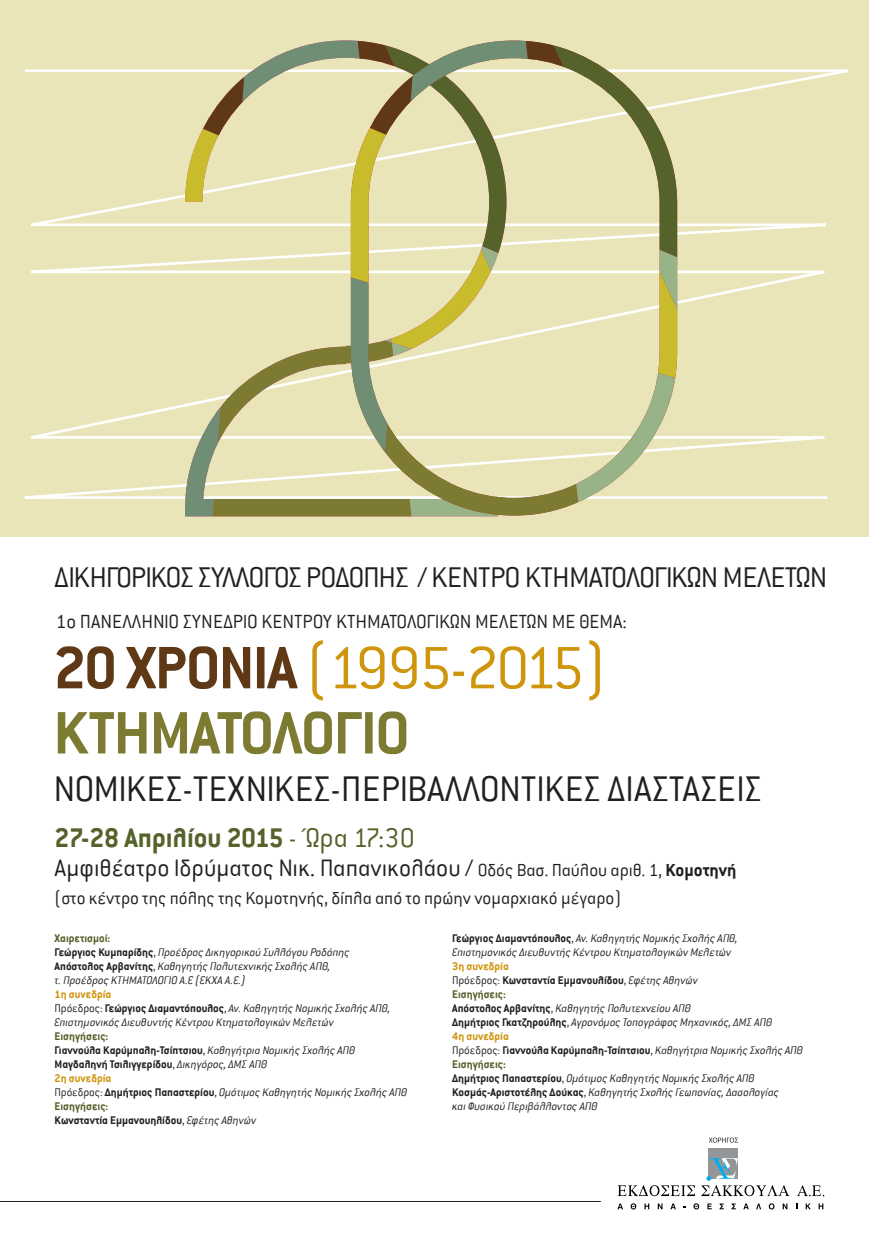
<style>
.page{position:relative;width:869px;height:1241px;background:#fff}
.page>*{position:absolute;margin:0;border:0;box-sizing:border-box;transform-origin:0 0}
.t1{font:300 65.62px "Conduit ITC Hel";letter-spacing:-.07em;color:#cf950d}
.t2{font:700 65.62px "Conduit ITC Hel";letter-spacing:-.02em;color:#7d7b31}
.t3{font:300 39.38px "Conduit ITC Hel";color:#231f20}
.t4{font:300 31.5px "Conduit ITC Hel";letter-spacing:-.035em;color:#231f20}
.t5{font:700 29.75px "Conduit ITC Hel";color:#55622a}
.t6{font:300 26.25px "Conduit ITC Hel";color:#231f20}
.t7{font:300 21px "Conduit ITC Hel";color:#231f20}
.t8{font:300 19.25px "Conduit ITC Hel";color:#231f20}
.t9{font:italic 300 12.25px/14px "Conduit ITC Hel";color:#231f20}
.t10{font:700 12.25px "Conduit ITC Hel";color:#231f20}
.t11{font:700 12.25px "Conduit ITC Hel";color:#55622a}
.t12{font:700 12.25px "Conduit ITC Hel";color:#cf950d}
.s1{font-weight:700;color:#5f3916}
.s2{font-weight:300}
.s3{font-size:19.25px}
.s4{font-weight:700;font-size:19.25px}
.s5{font-weight:700;font-style:normal}
.s6{font-style:normal}
.s7{font-weight:300;font-style:italic}
</style>
<div class="page">
<div style="left:0;top:0;width:868px;height:536px;background:#eae5b8"></div>
<svg style="left:24px;top:69px;width:824px;height:430px"></svg>
<svg style="left:185px;top:40px;width:492px;height:476px"></svg>
<div style="left:0;top:36px;width:25px;height:328px;background:#eae5b8"></div>
<svg style="left:617px;top:1185px;width:77px;height:10px"></svg>
<svg style="left:797px;top:1185px;width:26px;height:11px"></svg>
<svg style="left:618px;top:1203px;width:4px;height:5px"></svg>
<svg style="left:630px;top:1203px;width:6px;height:6px"></svg>
<svg style="left:644px;top:1203px;width:5px;height:5px"></svg>
<svg style="left:657px;top:1203px;width:5px;height:5px"></svg>
<svg style="left:671px;top:1203px;width:4px;height:5px"></svg>
<svg style="left:693px;top:1203px;width:5px;height:6px"></svg>
<svg style="left:707px;top:1203px;width:4px;height:5px"></svg>
<svg style="left:719px;top:1203px;width:4px;height:5px"></svg>
<svg style="left:731px;top:1203px;width:4px;height:5px"></svg>
<svg style="left:743px;top:1203px;width:5px;height:5px"></svg>
<svg style="left:756px;top:1203px;width:4px;height:5px"></svg>
<svg style="left:768px;top:1203px;width:6px;height:6px"></svg>
<svg style="left:782px;top:1203px;width:5px;height:5px"></svg>
<svg style="left:805px;top:1203px;width:5px;height:5px"></svg>
<svg style="left:818px;top:1203px;width:5px;height:5px"></svg>
<div style="left:708px;top:1148px;width:29px;height:30px;background:#939598"></div>
<svg style="left:701px;top:1157px;width:87px;height:38px"></svg>
<svg style="left:709px;top:1137px;width:29px;height:5px"></svg>
<hr style="left:0;top:1200px;width:600px;height:1px;background:#231f20">
<p class="t4" style="left:55px;top:560px;width:774px">ΔΙΚΗΓΟΡΙΚΟΣ ΣΥΛΛΟΓΟΣ ΡΟΔΟΠΗΣ / ΚΕΝΤΡΟ ΚΤΗΜΑΤΟΛΟΓΙΚΩΝ ΜΕΛΕΤΩΝ</p>
<p class="t7" style="left:56px;top:610px;width:572px">1o ΠΑΝΕΛΛΗΝΙΟ ΣΥΝΕΔΡΙΟ ΚΕΝΤΡΟΥ ΚΤΗΜΑΤΟΛΟΓΙΚΩΝ ΜΕΛΕΤΩΝ ΜΕ ΘΕΜΑ:</p>
<p class="t1" style="left:53px;top:634px;width:554px"><span class="s1">20 ΧΡΟΝΙΑ</span> (1995-2015)</p>
<p class="t2" style="left:53px;top:697px;width:358px">ΚΤΗΜΑΤΟΛΟΓΙΟ</p>
<p class="t3" style="left:53px;top:768px;width:709px">ΝΟΜΙΚΕΣ-ΤΕΧΝΙΚΕΣ-ΠΕΡΙΒΑΛΛΟΝΤΙΚΕΣ ΔΙΑΣΤΑΣΕΙΣ</p>
<p class="t5" style="left:55px;top:822px;width:361px">27-28 Απριλίου 2015 <span class="s2">- Ώρα 17:30</span></p>
<p class="t6" style="left:55px;top:854px;width:683px">Αμφιθέατρο Ιδρύματος Νικ. Παπανικολάου / <span class="s3">Οδός Βασ. Παύλου αριθ. 1,</span> <span class="s4">Koμοτηνή</span></p>
<p class="t8" style="left:55px;top:887px;width:567px">(στο κέντρο της πόλης της Κομοτηνής, δίπλα από το πρώην νομαρχιακό μέγαρο)</p>
<p class="t11" style="left:55px;top:931px;width:57px">Χαιρετισμοί:</p>
<p class="t9" style="left:55px;top:945px;width:296px"><span class="s5">Γεώργιος Κυμπαρίδης</span><span class="s6">,</span> Προέδρος Δικηγορικού Συλλόγου Ροδόπης</p>
<p class="t9" style="left:55px;top:959px;width:277px"><span class="s5">Απόστολος Αρβανίτης</span><span class="s6">,</span> Καθηγητής Πολυτεχνικής Σχολής ΑΠΘ,</p>
<p class="t9" style="left:55px;top:973px;width:192px">τ. Προέδρος ΚΤΗΜΑΤΟΛΟΓΙΟ Α.Ε (ΕΚΧΑ Α.Ε.)</p>
<p class="t12" style="left:55px;top:987px;width:58px">1η συνεδρία</p>
<p class="t9" style="left:55px;top:1001px;width:337px"><span class="s6">Πρόεδρος:</span> <span class="s5">Γεώργιος Διαμαντόπουλος</span><span class="s6">,</span> Αν. Καθηγητής Νομικής Σχολής ΑΠΘ,<br>Επιστημονικός Διευθυντής Κέντρου Κτηματολογικών Μελετών</p>
<p class="t11" style="left:55px;top:1029px;width:55px">Εισηγήσεις:</p>
<p class="t10" style="left:55px;top:1043px;width:302px">Γιαννούλα Καρύμπαλη-Τσίπτσιου<span class="s2">,</span> <span class="s7">Καθηγήτρια Νομικής Σχολής ΑΠΘ</span></p>
<p class="t10" style="left:55px;top:1057px;width:214px">Μαγδαληνή Τσιλιγγερίδου<span class="s2">,</span> <span class="s7">Δικηγόρος, ΔΜΣ ΑΠΘ</span></p>
<p class="t12" style="left:55px;top:1071px;width:58px">2η συνεδρία</p>
<p class="t9" style="left:55px;top:1085px;width:354px"><span class="s6">Πρόεδρος:</span> <span class="s5">Δημήτριος Παπαστερίου</span><span class="s6">,</span> Ομότιμος Καθηγητής Νομικής Σχολής ΑΠΘ</p>
<p class="t11" style="left:55px;top:1099px;width:55px">Εισηγήσεις:</p>
<p class="t10" style="left:55px;top:1113px;width:203px">Κωνσταντία Εμμανουηλίδου<span class="s2">,</span> <span class="s7">Εφέτης Αθηνών</span></p>
<p class="t9" style="left:452px;top:931px;width:287px"><span class="s5">Γεώργιος Διαμαντόπουλος</span><span class="s6">,</span> Αν. Καθηγητής Νομικής Σχολής ΑΠΘ,</p>
<p class="t9" style="left:452px;top:945px;width:281px">Επιστημονικός Διευθυντής Κέντρου Κτηματολογικών Μελετών</p>
<p class="t12" style="left:452px;top:959px;width:58px">3η συνεδρία</p>
<p class="t10" style="left:452px;top:973px;width:247px"><span class="s2">Πρόεδρος:</span> Κωνσταντία Εμμανουλίδου<span class="s2">,</span> <span class="s7">Εφέτης Αθηνών</span></p>
<p class="t11" style="left:452px;top:987px;width:55px">Εισηγήσεις:</p>
<p class="t9" style="left:452px;top:1001px;width:240px"><span class="s5">Απόστολος Αρβανίτης</span><span class="s6">,</span> Καθηγητής Πολυτεχνείου ΑΠΘ</p>
<p class="t9" style="left:452px;top:1015px;width:321px"><span class="s5">Δημήτριος Γκατζηρούλης</span><span class="s6">,</span> Αγρονόμος Τοπογράφος Μηχανικός, ΔΜΣ ΑΠΘ</p>
<p class="t12" style="left:452px;top:1029px;width:58px">4η συνεδρία</p>
<p class="t10" style="left:452px;top:1043px;width:352px"><span class="s2">Πρόεδρος:</span> Γιαννούλα Καρύμπαλη-Τσίπτσιου<span class="s2">,</span> <span class="s7">Καθηγήτρια Νομικής Σχολής ΑΠΘ</span></p>
<p class="t11" style="left:452px;top:1057px;width:55px">Εισηγήσεις:</p>
<p class="t9" style="left:452px;top:1071px;width:304px"><span class="s5">Δημήτριος Παπαστερίου</span><span class="s6">,</span> Ομότιμος Καθηγητής Νομικής Σχολής ΑΠΘ</p>
<p class="t9" style="left:452px;top:1085px;width:328px"><span class="s5">Κοσμάς-Αριστοτέλης Δούκας</span><span class="s6">,</span> Καθηγητής Σχολής Γεωπονίας, Δασολογίας</p>
<p class="t9" style="left:452px;top:1099px;width:147px">και Φυσικού Περιβάλλοντος ΑΠΘ</p>
</div>
